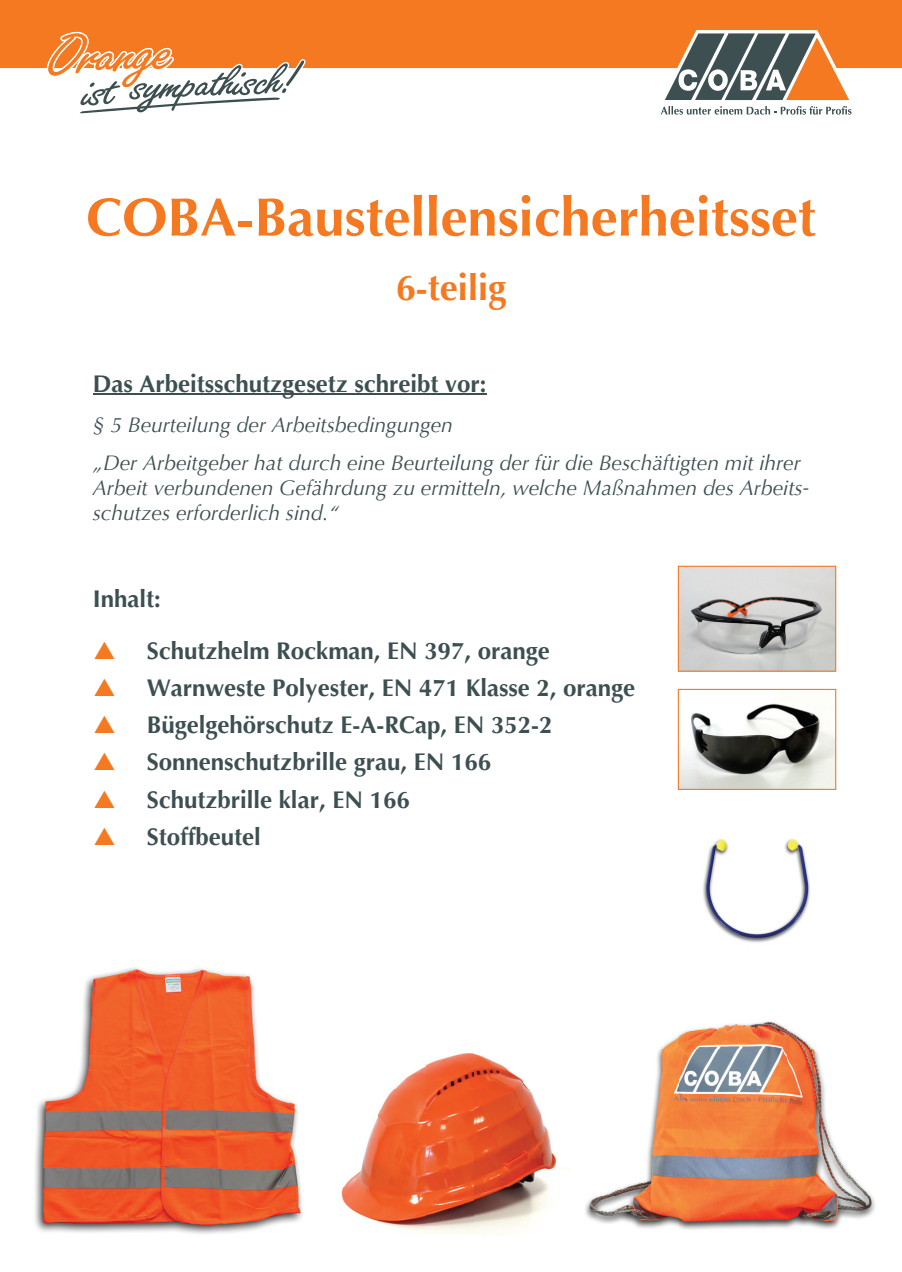
<style>
.page{position:relative;width:902px;height:1272px;background:#fff}
.page>*{position:absolute;margin:0;border:0;box-sizing:border-box;transform-origin:0 0}
.t1{font:700 54px "Optima";color:#f47921}
.t2{font:700 36px "Optima";color:#f47921}
.t3{font:700 24px/37.3px "Optima";color:#3d4f51}
.t4{font:italic 21px/38px "Optima";color:#3d4f51}
</style>
<div class="page">
<img style="left:34px;top:967px;width:269px;height:267px">
<hr style="left:93px;top:393px;width:393px;height:1px;background:#3d4f51">
<img style="left:341px;top:1053px;width:229px;height:182px">
<svg style="left:677px;top:688px;width:159px;height:102px"></svg>
<svg style="left:677px;top:565px;width:159px;height:106px;background:#c2beba"></svg>
<img style="left:703px;top:839px;width:107px;height:104px">
<img style="left:585px;top:1021px;width:290px;height:209px">
<div style="left:0;top:0;width:901px;height:68px;background:#f47921"></div>
<svg style="left:47px;top:32px;width:258px;height:82px"></svg>
<svg style="left:659px;top:30px;width:195px;height:85px"></svg>
<h1 class="t1" style="left:86px;top:186px;width:731px">COBA-Baustellensicherheitsset</h1>
<h2 class="t2" style="left:396px;top:267px;width:112px">6-teilig</h2>
<p class="t3" style="left:93px;top:365px;width:395px">Das Arbeitsschutzgesetz schreibt vor:</p>
<p class="t4" style="left:93px;top:406px;width:709px">§ 5 Beurteilung der Arbeitsbedingungen<br>„Der Arbeitgeber hat durch eine Beurteilung der für die Beschäftigten mit ihrer</p>
<p class="t4" style="left:93px;top:475px;width:717px;line-height:25.2px">Arbeit verbundenen Gefährdung zu ermitteln, welche Maßnahmen des Arbeits&shy;schutzes erforderlich sind.“</p>
<p class="t3" style="left:93px;top:581px;width:70px">Inhalt:</p>
<p class="t3" style="left:147px;top:632px;width:490px">Schutzhelm Rockman, EN 397, orange<br>Warnweste Polyester, EN 471 Klasse 2, orange<br>Bügelgehörschutz E-A-RCap, EN 352-2<br>Sonnenschutzbrille grau, EN 166<br>Schutzbrille klar, EN 166<br>Stoffbeutel</p>
</div>
